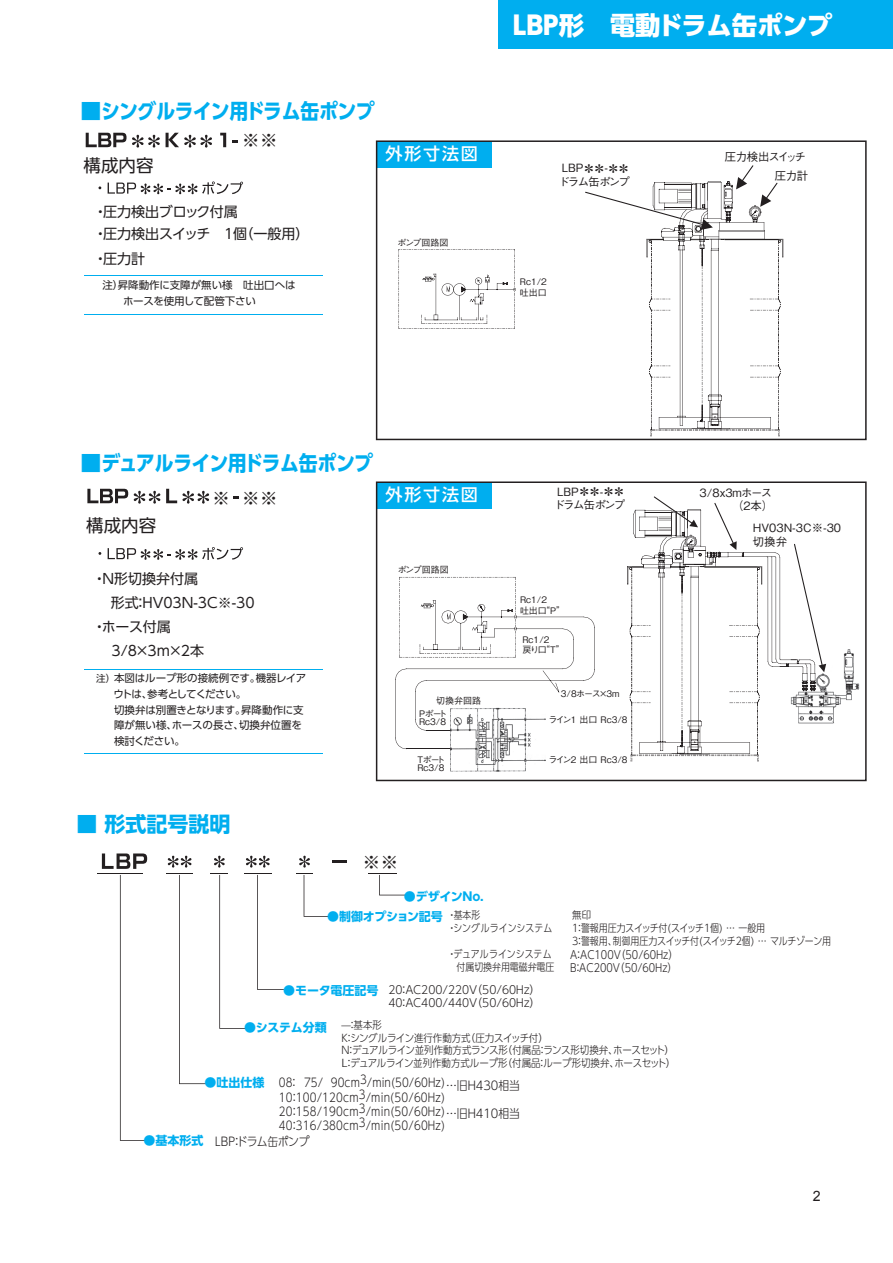
<style>
.page{position:relative;width:893px;height:1263px;background:#fff}
.page>*{position:absolute;margin:0;border:0;box-sizing:border-box;transform-origin:0 0}
.t1{font:25.5px "UD Shin Go Pro Heavy 90 msp RKSJ H";letter-spacing:-.01em;color:#fff}
.t2{font:21px "UD Shin Go Pro Bold 90 msp RKSJ H";letter-spacing:-.025em;color:#00aeef}
.t3{font:18px "UD Shin Go Pro Heavy 90 msp RKSJ H";color:#231f20}
.t4{font:17.55px "UD Shin Go Pro Regular 90 msp RKSJ H";color:#231f20}
.t5{font:17.1px "UD Shin Go Pro Medium 90 msp RKSJ H";letter-spacing:.1em;color:#fff}
.t6{font:14.25px "Arial";color:#231f20}
.t7{font:13.95px/21.9px "UD Shin Go Pro Regular 90 msp RKSJ H";color:#231f20}
.t8{font:12px/14.4px "UD Shin Go C Oniz Pr 6 Lig 90 msp RKSJ H";letter-spacing:.015em;color:#231f20;text-align:justify;scale:.9 1}
.t9{font:12px "UD Shin Go Pro Bold 90 msp RKSJ H";letter-spacing:-.015em;color:#00aeef}
.t10{font:12px "UD Shin Go C Oniz Pr 6 Lig 90 msp RKSJ H";letter-spacing:.015em;color:#231f20}
.t11{font:12px "UD Shin Go C Oniz Pr 6 Lig 90 msp RKSJ H";letter-spacing:-.04em;color:#231f20}
.t12{font:11.4px/13.6px "Gothic BBB Pro Medium 90 msp RKSJ H";letter-spacing:-.1em;color:#231f20}
.t13{font:11.4px/13.6px "Gothic BBB Pro Medium 90 msp RKSJ H";color:#231f20}
.t14{font:11.4px/18.8px "Gothic BBB Pro Medium 90 msp RKSJ H";letter-spacing:-.03em;color:#231f20;text-align:right}
.t15{font:11.25px/13.5px "UD Shin Go C Oniz Pr 6 Lig 90 msp RKSJ H";color:#231f20}
.t16{font:11.25px/13.5px "UD Shin Go C Oniz Pr 6 Lig 90 msp RKSJ H";letter-spacing:-.09em;color:#231f20;scale:.91 1}
.t17{font:10.5px/12.6px "UD Shin Go C Oniz Pr 6 Lig 90 msp RKSJ H";color:#231f20}
.t18{font:10.5px/15.8px "UD Shin Go Pro Regular 90 msp RKSJ H";letter-spacing:-.015em;color:#231f20}
.t19{font:10.5px/13px "UD Shin Go C Oniz Pr 6 Lig 90 msp RKSJ H";color:#231f20;scale:.94 1}
.t20{font:10.5px "UD Shin Go C Oniz Pr 6 Lig 90 msp RKSJ H";color:#231f20;scale:.95 1}
.t21{font:9px/10.8px "Gothic BBB Pro Medium 90 msp RKSJ H";color:#231f20}
.t22{font:9px "Gothic BBB Pro Medium 90 msp RKSJ H";letter-spacing:-.03em;color:#231f20}
.s1{font-size:14.4px}
.s2{font-size:9.6px}
</style>
<div class="page">
<div style="left:499px;top:0;width:394px;height:48px;background:#00aeef"></div>
<svg style="left:102px;top:853px;width:45px;height:16px"></svg>
<svg style="left:168px;top:856px;width:23px;height:11px"></svg>
<svg style="left:246px;top:856px;width:24px;height:11px"></svg>
<svg style="left:214px;top:856px;width:11px;height:11px"></svg>
<svg style="left:299px;top:856px;width:11px;height:11px"></svg>
<hr style="left:332px;top:860px;width:15px;height:3px;background:#231f20">
<hr style="left:98px;top:873px;width:45px;height:1px;background:#231f20">
<svg style="left:120px;top:875px;width:27px;height:266px"></svg>
<svg style="left:166px;top:873px;width:118px;height:211px"></svg>
<svg style="left:296px;top:873px;width:34px;height:44px"></svg>
<svg style="left:368px;top:873px;width:38px;height:22px"></svg>
<svg style="left:86px;top:133px;width:74px;height:15px"></svg>
<svg style="left:166px;top:133px;width:46px;height:15px"></svg>
<svg style="left:220px;top:133px;width:6px;height:14px"></svg>
<svg style="left:232px;top:140px;width:6px;height:3px"></svg>
<svg style="left:108px;top:181px;width:135px;height:13px"></svg>
<svg style="left:108px;top:547px;width:135px;height:13px"></svg>
<svg style="left:87px;top:489px;width:41px;height:14px"></svg>
<svg style="left:134px;top:491px;width:26px;height:13px"></svg>
<svg style="left:166px;top:489px;width:43px;height:15px"></svg>
<svg style="left:233px;top:496px;width:5px;height:3px"></svg>
<hr style="left:84px;top:669px;width:238px;height:1px;background:#00aeef">
<hr style="left:84px;top:753px;width:238px;height:1px;background:#00aeef">
<hr style="left:84px;top:314px;width:238px;height:1px;background:#00aeef">
<hr style="left:84px;top:275px;width:238px;height:1px;background:#00aeef">
<svg style="left:376px;top:140px;width:491px;height:300px"></svg>
<svg style="left:376px;top:481px;width:491px;height:300px"></svg>
<img style="left:450px;top:750px;width:96px;height:22px">
<svg style="left:395px;top:577px;width:200px;height:173px"></svg>
<h2 class="t2" style="left:81px;top:94px;width:296px">■シングルライン用ドラム缶ポンプ</h2>
<h3 class="t4" style="left:84px;top:151px;width:72px">構成内容</h3>
<h3 class="t7" style="left:93px;top:201px;width:218px">・圧力検出ブロック付属<br>・圧力検出スイッチ　１個（一般用）</h3>
<h3 class="t3" style="left:242px;top:126px;width:37px">※※</h3>
<h3 class="t7" style="left:93px;top:247px;width:53px">・圧力計</h3>
<p class="t18" style="left:102px;top:277px;width:195px">注）昇降動作に支障が無い様　吐出口へは　 ホースを使用して配管下さい</p>
<h3 class="t5" style="left:386px;top:139px;width:94px">外形寸法図</h3>
<p class="t21" style="left:398px;top:236px;width:53px">ポンプ回路図</p>
<h1 class="t1" style="left:513px;top:5px;width:321px">LBP形　電動ドラム缶ポンプ</h1>
<p class="t12" style="left:558px;top:160px;width:74px">LBP<span class="s1">＊＊</span>-<span class="s1">＊＊</span>ドラム缶ポンプ</p>
<p class="t21" style="left:520px;top:275px;width:29px">Rc1/2吐出口</p>
<p class="t14" style="left:725px;top:146px;width:85px">圧力検出スイッチ圧力計</p>
<h2 class="t2" style="left:81px;top:446px;width:294px">■デュアルライン用ドラム缶ポンプ</h2>
<h3 class="t3" style="left:212px;top:484px;width:19px">※</h3>
<h3 class="t3" style="left:242px;top:484px;width:37px">※※</h3>
<h3 class="t4" style="left:86px;top:511px;width:72px">構成内容</h3>
<h3 class="t7" style="left:93px;top:567px;width:107px">・N形切換弁付属</h3>
<h3 class="t7" style="left:97px;top:591px;width:159px">　形式：HV03N-3C※-30</h3>
<h3 class="t7" style="left:93px;top:615px;width:80px">・ホース付属</h3>
<h3 class="t7" style="left:111px;top:639px;width:94px">3/8×3m×2本</h3>
<p class="t18" style="left:114px;top:670px;width:194px;text-indent:-17px"><span class="s2">注）</span>本図はループ形の接続例です。機器レイアウトは、参考としてください。<br>切換弁は別置きとなります。昇降動作に支障が無い様、ホースの長さ、切換弁位置を検討ください。</p>
<h3 class="t5" style="left:386px;top:480px;width:94px">外形寸法図</h3>
<p class="t21" style="left:398px;top:563px;width:53px">ポンプ回路図</p>
<p class="t21" style="left:419px;top:692px;width:64px;line-height:13.6px;text-indent:17px">切換弁回路<br>Pポート</p>
<p class="t21" style="left:419px;top:715px;width:29px">Rc3/8</p>
<p class="t21" style="left:417px;top:754px;width:29px;line-height:7.9px">Tポート<br>Rc3/8</p>
<h2 class="t2" style="left:76px;top:807px;width:155px">■ 形式記号説明</h2>
<h3 class="t3" style="left:363px;top:847px;width:37px">※※</h3>
<p class="t9" style="left:404px;top:886px;width:90px">●デザインＮｏ．</p>
<p class="t12" style="left:554px;top:483px;width:74px">LBP<span class="s1">＊＊</span>-<span class="s1">＊＊</span>ドラム缶ポンプ</p>
<p class="t13" style="left:700px;top:484px;width:75px;text-align:right">3/8x3mホース（2本）</p>
<p class="t21" style="left:520px;top:593px;width:47px">Rc1/2<br>吐出口“P”</p>
<p class="t21" style="left:522px;top:633px;width:44px">Rc1/2<br>戻り口“T”</p>
<p class="t21" style="left:561px;top:687px;width:60px">3/8ホース×3m</p>
<p class="t22" style="left:548px;top:712px;width:80px">ライン1 出口 Rc3/8</p>
<p class="t22" style="left:548px;top:752px;width:80px">ライン2 出口 Rc3/8</p>
<p class="t13" style="left:753px;top:519px;width:90px">HV03N-3C※-30切換弁</p>
<p class="t19" style="left:447px;top:907px;width:113px">・基本形<br>・シングルラインシステム</p>
<p class="t19" style="left:447px;top:947px;width:115px;text-align:right">・デュアルラインシステム付属切換弁用電磁弁電圧</p>
<p class="t15" style="left:388px;top:982px;width:153px">20：ＡＣ200/220Ｖ（50/60Ｈｚ）<br>40：ＡＣ400/440Ｖ（50/60Ｈｚ）</p>
<p class="t17" style="left:341px;top:1018px;width:335px">̶：基本形<br>K：シングルライン進行作動方式（圧力スイッチ付）<br>N：デュアルライン並列作動方式ランス形（付属品：ランス形切換弁、ホースセット）<br>L：デュアルライン並列作動方式ループ形（付属品：ループ形切換弁、ホースセット）</p>
<p class="t17" style="left:572px;top:907px;width:195px;line-height:13.6px">無印<br>1：警報用圧力スイッチ付(スイッチ1個) … 一般用</p>
<p class="t20" style="left:572px;top:933px;width:274px">3：警報用、制御用圧力スイッチ付(スイッチ2個) … マルチゾーン用</p>
<p class="t16" style="left:569px;top:947px;width:121px">Ａ：ＡＣ100Ｖ（50/60Ｈｚ）<br>Ｂ：ＡＣ200Ｖ（50/60Ｈｚ）</p>
<p class="t9" style="left:327px;top:907px;width:117px">●制御オプション記号</p>
<p class="t9" style="left:283px;top:980px;width:97px">●モータ電圧記号</p>
<p class="t9" style="left:244px;top:1018px;width:84px">●システム分類</p>
<p class="t9" style="left:204px;top:1073px;width:61px">●吐出仕様</p>
<p class="t8" style="left:279px;top:1075px;width:186px">08： 75/ 90cm3/min(50/60Hz)<br>10：100/120cm3/min(50/60Hz)<br>20：158/190cm3/min(50/60Hz)<br>40：316/380cm3/min(50/60Hz)</p>
<p class="t10" style="left:446px;top:1076px;width:76px">…旧Ｈ430相当</p>
<p class="t10" style="left:446px;top:1104px;width:76px">…旧Ｈ410相当</p>
<p class="t9" style="left:143px;top:1130px;width:61px">●基本形式</p>
<p class="t11" style="left:213px;top:1132px;width:99px">ＬＢＰ：ドラム缶ポンプ</p>
<h3 class="t6" style="left:813px;top:1186px;width:9px">2</h3>
</div>
